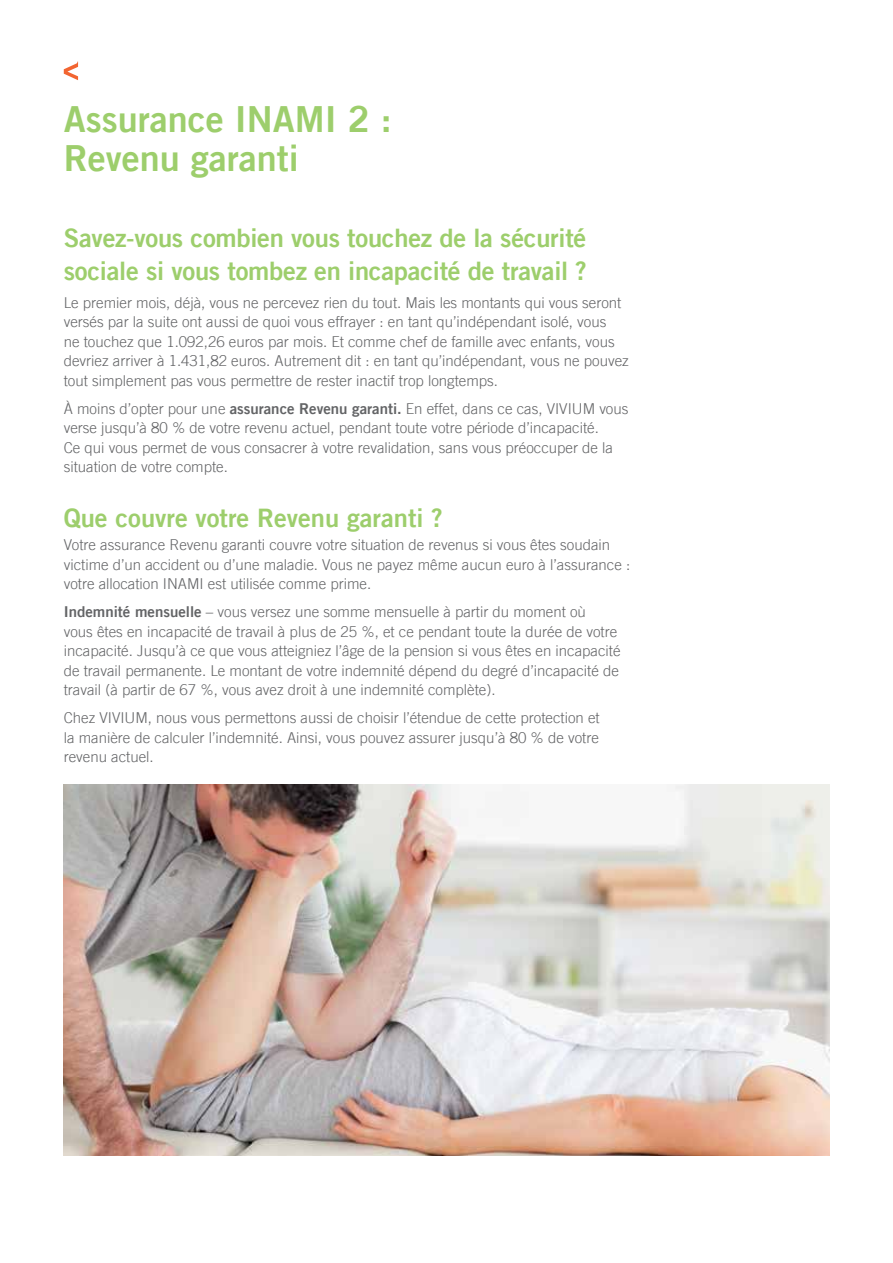
<style>
.page{position:relative;width:893px;height:1263px;background:#fff}
.page>*{position:absolute;margin:0;border:0;box-sizing:border-box;transform-origin:0 0}
.t1{font:36px/39px "Trade Gothic LT Bold Two";color:#9dce6c}
.t2{font:25.5px/33px "Trade Gothic LT Bold Two";letter-spacing:-.01em;color:#9dce6c}
.t3{font:300 15px/19.5px "Trade Gothic LT";color:#636466}
.s1{font-family:"Trade Gothic LT Bold Two";font-weight:400}
</style>
<div class="page">
<svg style="left:64px;top:62px;width:14px;height:18px"></svg>
<img style="left:64px;top:784px;width:765px;height:372px">
<h1 class="t1" style="left:64px;top:99px;width:329px">Assurance INAMI 2 :<br>Revenu garanti</h1>
<h2 class="t2" style="left:64px;top:221px;width:525px">Savez-vous combien vous touchez de la sécurité sociale si vous tombez en incapacité de travail ?</h2>
<p class="t3" style="left:64px;top:293px;width:567px">Le premier mois, déjà, vous ne percevez rien du tout. Mais les montants qui vous seront versés par la suite ont aussi de quoi vous effrayer : en tant qu’indépendant isolé, vous<br>ne touchez que 1.092,26 euros par mois. Et comme chef de famille avec enfants, vous devriez arriver à 1.431,82 euros. Autrement dit : en tant qu’indépendant, vous ne pouvez tout simplement pas vous permettre de rester inactif trop longtemps.</p>
<p class="t3" style="left:64px;top:399px;width:566px">À moins d’opter pour une <span class="s1">assurance Revenu garanti.</span> En effet, dans ce cas, VIVIUM vous verse jusqu’à 80 % de votre revenu actuel, pendant toute votre période d’incapacité.<br>Ce qui vous permet de vous consacrer à votre revalidation, sans vous préoccuper de la situation de votre compte.</p>
<h2 class="t2" style="left:64px;top:501px;width:380px">Que couvre votre Revenu garanti ?</h2>
<p class="t3" style="left:64px;top:535px;width:568px">Votre assurance Revenu garanti couvre votre situation de revenus si vous êtes soudain victime d’un accident ou d’une maladie. Vous ne payez même aucun euro à l’assurance : votre allocation INAMI est utilisée comme prime.</p>
<p class="t3" style="left:64px;top:602px;width:558px"><span class="s1">Indemnité mensuelle</span> – vous versez une somme mensuelle à partir du moment où<br>vous êtes en incapacité de travail à plus de 25 %, et ce pendant toute la durée de votre incapacité. Jusqu’à ce que vous atteigniez l’âge de la pension si vous êtes en incapacité de travail permanente. Le montant de votre indemnité dépend du degré d’incapacité de travail (à partir de 67 %, vous avez droit à une indemnité complète).</p>
<p class="t3" style="left:64px;top:708px;width:537px;text-align:justify">Chez VIVIUM, nous vous permettons aussi de choisir l’étendue de cette protection et la manière de calculer l’indemnité. Ainsi, vous pouvez assurer jusqu’à 80 % de votre revenu actuel.</p>
</div>
